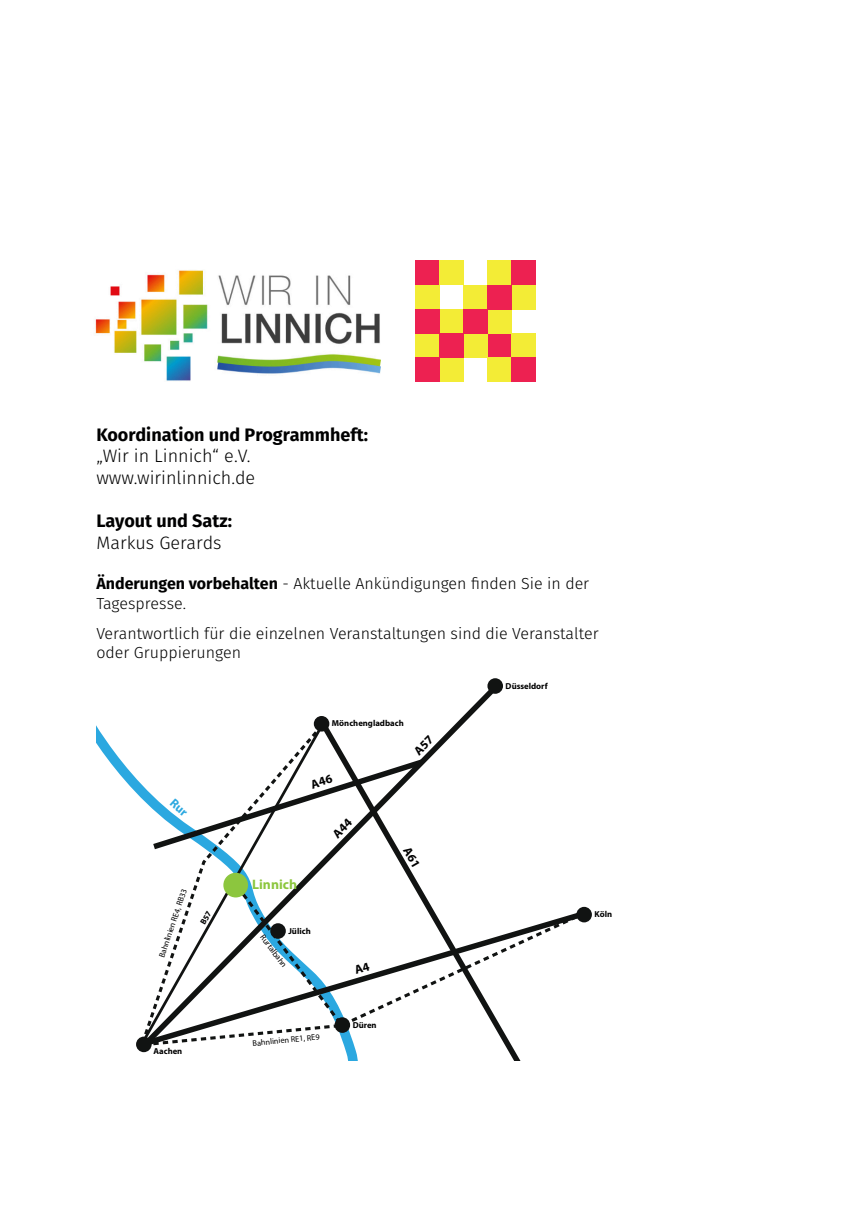
<style>
.page{position:relative;width:862px;height:1214px;background:#fff}
.page>*{position:absolute;margin:0;border:0;box-sizing:border-box;transform-origin:0 0}
.t1{font:300 18px/21.6px "Fira Sans";color:#000001}
.t2{font:700 18px "Fira Sans";color:#000001}
.t3{font:300 16px/19.2px "Fira Sans";color:#000001}
.t4{font:700 13.8px "Myriad Pro";color:#8cc63e}
.t5{font:700 8.6px "Myriad Pro";color:#000001}
.t6{font:8.2px "Myriad Pro";color:#000001}
.s1{font-weight:700}
</style>
<div class="page">
<img style="left:95px;top:270px;width:285px;height:111px">
<div style="left:415px;top:261px;width:24px;height:24px;background:#ed2151"></div>
<div style="left:487px;top:333px;width:24px;height:24px;background:#ed2151"></div>
<div style="left:439px;top:261px;width:24px;height:24px;background:#f3ec36"></div>
<div style="left:463px;top:285px;width:24px;height:24px;background:#f3ec36"></div>
<div style="left:487px;top:261px;width:24px;height:24px;background:#f3ec36"></div>
<div style="left:511px;top:285px;width:24px;height:24px;background:#f3ec36"></div>
<div style="left:487px;top:309px;width:24px;height:24px;background:#f3ec36"></div>
<div style="left:511px;top:333px;width:24px;height:24px;background:#f3ec36"></div>
<div style="left:487px;top:357px;width:24px;height:24px;background:#f3ec36"></div>
<div style="left:463px;top:333px;width:24px;height:24px;background:#f3ec36"></div>
<div style="left:439px;top:357px;width:24px;height:24px;background:#f3ec36"></div>
<div style="left:415px;top:333px;width:24px;height:24px;background:#f3ec36"></div>
<div style="left:439px;top:309px;width:24px;height:24px;background:#f3ec36"></div>
<div style="left:415px;top:285px;width:24px;height:24px;background:#f3ec36"></div>
<div style="left:511px;top:357px;width:24px;height:24px;background:#ed2151"></div>
<div style="left:415px;top:309px;width:24px;height:24px;background:#ed2151"></div>
<div style="left:415px;top:357px;width:24px;height:24px;background:#ed2151"></div>
<div style="left:439px;top:333px;width:24px;height:24px;background:#ed2151"></div>
<div style="left:463px;top:309px;width:24px;height:24px;background:#ed2151"></div>
<div style="left:487px;top:285px;width:24px;height:24px;background:#ed2151"></div>
<div style="left:511px;top:261px;width:24px;height:24px;background:#ed2151"></div>
<svg style="left:96px;top:725px;width:52px;height:328px"></svg>
<svg style="left:576px;top:906px;width:16px;height:16px"></svg>
<svg style="left:137px;top:678px;width:366px;height:229px"></svg>
<svg style="left:315px;top:716px;width:205px;height:344px"></svg>
<svg style="left:135px;top:907px;width:453px;height:144px"></svg>
<svg style="left:138px;top:720px;width:189px;height:327px"></svg>
<svg style="left:141px;top:724px;width:436px;height:322px"></svg>
<p class="t2" style="left:96px;top:423px;width:273px">Koordination und Programmheft:</p>
<p class="t1" style="left:96px;top:445px;width:160px">„Wir in Linnich“ e.V. www.wirinlinnich.de</p>
<p class="t2" style="left:96px;top:510px;width:137px">Layout und Satz:</p>
<p class="t1" style="left:96px;top:531px;width:127px">Markus Gerards</p>
<p class="t3" style="left:96px;top:574px;width:494px"><span class="s1">Änderungen vorbehalten</span> - Aktuelle Ankündigungen finden Sie in der<br>Tagespresse.</p>
<p class="t3" style="left:96px;top:624px;width:504px">Verantwortlich für die einzelnen Veranstaltungen sind die Veranstalter oder Gruppierungen</p>
<p class="t6" style="left:158px;top:955px;width:73px;rotate:-71deg">Bahnlinien RE4, RB33</p>
<p class="t5" style="left:153px;top:1047px;width:30px">Aachen</p>
<p class="t5" style="left:332px;top:719px;width:73px">Mönchengladbach</p>
<p class="t4" style="left:252px;top:878px;width:46px">Linnich</p>
<p class="t5" style="left:288px;top:927px;width:24px">Jülich</p>
<p class="t6" style="left:265px;top:933px;width:40px;rotate:53deg">Rurtalbahn</p>
<p class="t6" style="left:252px;top:1039px;width:69px;rotate:-6deg">Bahnlinien RE1, RE9</p>
<p class="t5" style="left:353px;top:1021px;width:25px">Düren</p>
<p class="t5" style="left:505px;top:682px;width:44px">Düsseldorf</p>
<p class="t5" style="left:594px;top:910px;width:19px">Köln</p>
</div>
